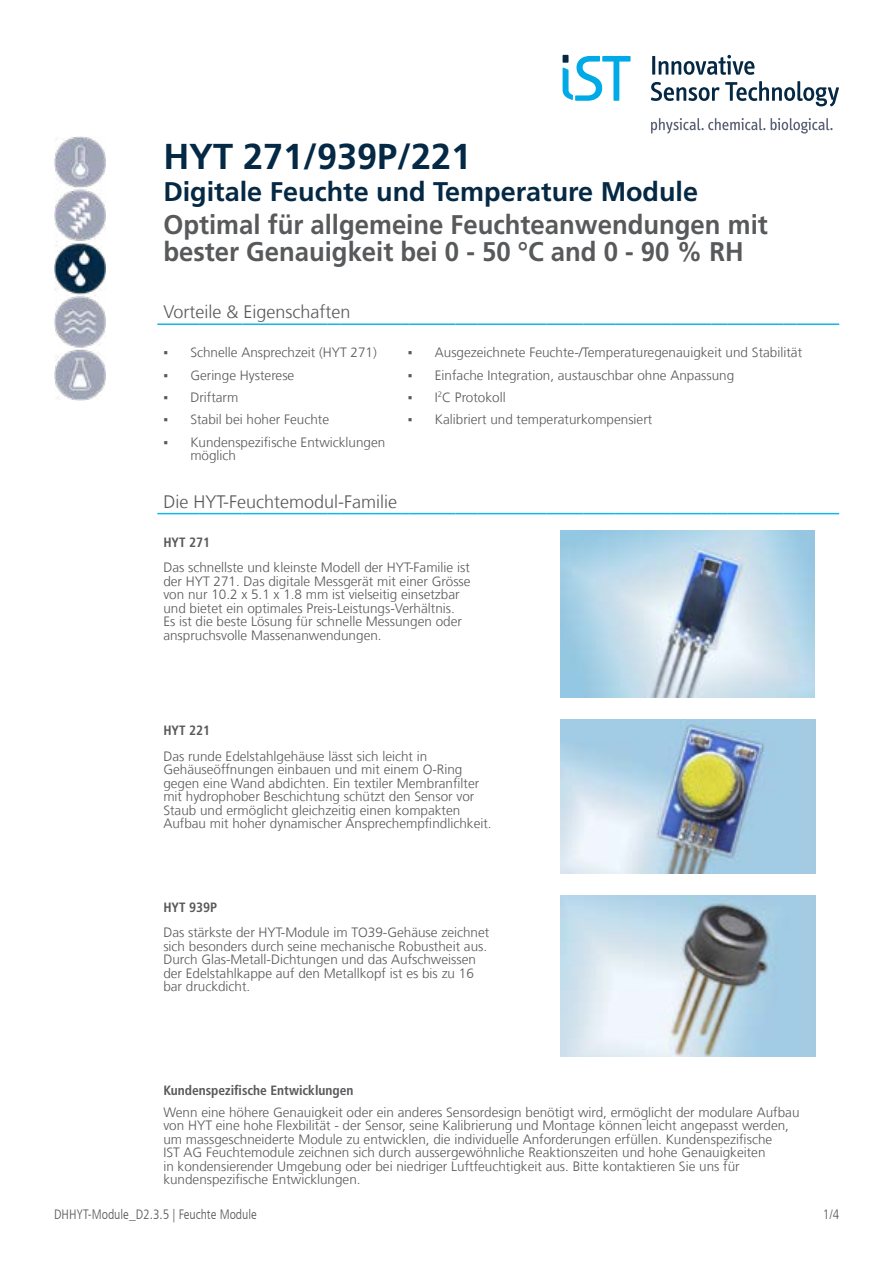
<style>
.page{position:relative;width:893px;height:1263px;background:#fff}
.page>*{position:absolute;margin:0;border:0;box-sizing:border-box;transform-origin:0 0}
.t1{font:700 36px "Frutiger LT Com";color:#052944}
.t2{font:700 27px/27px "Frutiger LT Com";color:#58595b;scale:.95 1}
.t3{font:700 27px "Frutiger LT Com";color:#052944}
.t4{font:300 18px "Frutiger LT Com";color:#58595b}
.t5{font:300 13.5px/13.5px "Frutiger LT Com";color:#58595b}
.t6{font:700 condensed 13.5px "Frutiger LT Com";color:#58595b}
.t7{font:300 condensed 13.5px "Frutiger LT Com";color:#58595b}
.s1{font-family:"Calibri";font-weight:400}
</style>
<div class="page">
<hr style="left:157px;top:323px;width:43px;height:2px;background:#13b6eb">
<hr style="left:200px;top:323px;width:42px;height:2px;background:#13b6eb">
<hr style="left:242px;top:323px;width:86px;height:2px;background:#13b6eb">
<svg style="left:328px;top:323px;width:13px;height:2px"></svg>
<hr style="left:341px;top:323px;width:29px;height:2px;background:#13b6eb">
<hr style="left:370px;top:323px;width:32px;height:2px;background:#13b6eb">
<svg style="left:402px;top:323px;width:7px;height:2px"></svg>
<hr style="left:409px;top:323px;width:47px;height:2px;background:#13b6eb">
<hr style="left:456px;top:323px;width:22px;height:2px;background:#13b6eb">
<hr style="left:478px;top:323px;width:20px;height:2px;background:#13b6eb">
<hr style="left:498px;top:323px;width:49px;height:2px;background:#13b6eb">
<hr style="left:547px;top:323px;width:36px;height:2px;background:#13b6eb">
<hr style="left:583px;top:323px;width:32px;height:2px;background:#13b6eb">
<svg style="left:615px;top:323px;width:11px;height:2px"></svg>
<hr style="left:626px;top:323px;width:45px;height:2px;background:#13b6eb">
<hr style="left:671px;top:323px;width:40px;height:2px;background:#13b6eb">
<svg style="left:711px;top:323px;width:16px;height:2px"></svg>
<hr style="left:727px;top:323px;width:27px;height:2px;background:#13b6eb">
<hr style="left:754px;top:323px;width:29px;height:2px;background:#13b6eb">
<svg style="left:783px;top:323px;width:13px;height:2px"></svg>
<hr style="left:796px;top:323px;width:43px;height:2px;background:#13b6eb">
<hr style="left:157px;top:513px;width:43px;height:1px;background:#13b6eb">
<hr style="left:200px;top:513px;width:42px;height:1px;background:#13b6eb">
<hr style="left:242px;top:513px;width:86px;height:1px;background:#13b6eb">
<svg style="left:328px;top:513px;width:42px;height:1px"></svg>
<hr style="left:370px;top:513px;width:32px;height:1px;background:#13b6eb">
<hr style="left:409px;top:513px;width:47px;height:1px;background:#13b6eb">
<svg style="left:456px;top:513px;width:42px;height:1px"></svg>
<hr style="left:498px;top:513px;width:49px;height:1px;background:#13b6eb">
<hr style="left:547px;top:513px;width:36px;height:1px;background:#13b6eb">
<hr style="left:583px;top:513px;width:32px;height:1px;background:#13b6eb">
<hr style="left:626px;top:513px;width:45px;height:1px;background:#13b6eb">
<hr style="left:671px;top:513px;width:40px;height:1px;background:#13b6eb">
<svg style="left:711px;top:513px;width:85px;height:1px"></svg>
<hr style="left:796px;top:513px;width:43px;height:1px;background:#13b6eb">
<img style="left:561px;top:531px;width:254px;height:166px">
<img style="left:561px;top:719px;width:254px;height:154px">
<img style="left:561px;top:896px;width:254px;height:160px">
<svg style="left:651px;top:81px;width:188px;height:26px"></svg>
<hr style="left:652px;top:56px;width:3px;height:19px;background:#052944">
<svg style="left:659px;top:55px;width:95px;height:20px"></svg>
<svg style="left:771px;top:118px;width:62px;height:16px"></svg>
<svg style="left:651px;top:118px;width:114px;height:16px"></svg>
<div style="left:563px;top:55px;width:5px;height:8px;background:#052944"></div>
<svg style="left:563px;top:56px;width:68px;height:45px"></svg>
<img style="left:54px;top:136px;width:51px;height:265px">
<h1 class="t1" style="left:163px;top:135px;width:309px">HYT 271/939P/221</h1>
<h2 class="t3" style="left:163px;top:176px;width:536px">Digitale Feuchte und Temperature Module</h2>
<h2 class="t2" style="left:163px;top:211px;width:638px">Optimal für allgemeine Feuchteanwendungen mit bester Genauigkeit bei 0 - 50 °C and 0 - 90 % RH</h2>
<h3 class="t4" style="left:163px;top:302px;width:189px">Vorteile &amp; Eigenschaften</h3>
<p class="t5" style="left:163px;top:346px;width:215px"><span class="s1">▪</span> Schnelle Ansprechzeit (HYT 271)</p>
<p class="t5" style="left:408px;top:346px;width:396px"><span class="s1">▪</span> Ausgezeichnete Feuchte-/Temperaturegenauigkeit und Stabilität</p>
<p class="t5" style="left:163px;top:368px;width:133px"><span class="s1">▪</span> Geringe Hysterese</p>
<p class="t5" style="left:408px;top:368px;width:328px"><span class="s1">▪</span> Einfache Integration, austauschbar ohne Anpassung</p>
<p class="t5" style="left:163px;top:390px;width:76px"><span class="s1">▪</span> Driftarm</p>
<p class="t5" style="left:408px;top:390px;width:99px"><span class="s1">▪</span> I<sup>2</sup>C Protokoll</p>
<p class="t5" style="left:163px;top:413px;width:167px"><span class="s1">▪</span> Stabil bei hoher Feuchte</p>
<p class="t5" style="left:408px;top:413px;width:246px"><span class="s1">▪</span> Kalibriert und temperaturkompensiert</p>
<p class="t5" style="left:190px;top:435px;width:197px;text-indent:-27px"><span class="s1">▪</span> Kundenspezifische Entwicklungen möglich</p>
<h3 class="t4" style="left:163px;top:491px;width:235px">Die HYT-Feuchtemodul-Familie</h3>
<p class="t6" style="left:163px;top:534px;width:48px">HYT 271</p>
<p class="t5" style="left:163px;top:561px;width:309px">Das schnellste und kleinste Modell der HYT-Familie ist der HYT 271. Das digitale Messgerät mit einer Grösse von nur 10.2 x 5.1 x 1.8 mm ist vielseitig einsetzbar und bietet ein optimales Preis-Leistungs-Verhältnis.<br>Es ist die beste Lösung für schnelle Messungen oder anspruchsvolle Massenanwendungen.</p>
<p class="t6" style="left:163px;top:723px;width:48px">HYT 221</p>
<p class="t5" style="left:163px;top:749px;width:330px">Das runde Edelstahlgehäuse lässt sich leicht in Gehäuseöffnungen einbauen und mit einem O-Ring gegen eine Wand abdichten. Ein textiler Membranfilter mit hydrophober Beschichtung schützt den Sensor vor Staub und ermöglicht gleichzeitig einen kompakten Aufbau mit hoher dynamischer Ansprechempfindlichkeit.</p>
<p class="t6" style="left:163px;top:899px;width:55px">HYT 939P</p>
<p class="t5" style="left:163px;top:926px;width:328px">Das stärkste der HYT-Module im TO39-Gehäuse zeichnet sich besonders durch seine mechanische Robustheit aus.<br>Durch Glas-Metall-Dichtungen und das Aufschweissen der Edelstahlkappe auf den Metallkopf ist es bis zu 16 bar druckdicht.</p>
<p class="t6" style="left:163px;top:1082px;width:192px">Kundenspezifische Entwicklungen</p>
<p class="t5" style="left:163px;top:1106px;width:638px">Wenn eine höhere Genauigkeit oder ein anderes Sensordesign benötigt wird, ermöglicht der modulare Aufbau von HYT eine hohe Flexbilität - der Sensor, seine Kalibrierung und Montage können leicht angepasst werden, um massgeschneiderte Module zu entwicklen, die individuelle Anforderungen erfüllen. Kundenspezifische<br>IST AG Feuchtemodule zeichnen sich durch aussergewöhnliche Reaktionszeiten und hohe Genauigkeiten<br>in kondensierender Umgebung oder bei niedriger Luftfeuchtigkeit aus. Bitte kontaktieren Sie uns für kundenspezifische Entwicklungen.</p>
<p class="t7" style="left:54px;top:1207px;width:204px">DHHYT-Module_D2.3.5 | Feuchte Module</p>
<p class="t7" style="left:823px;top:1207px;width:18px">1/4</p>
</div>
